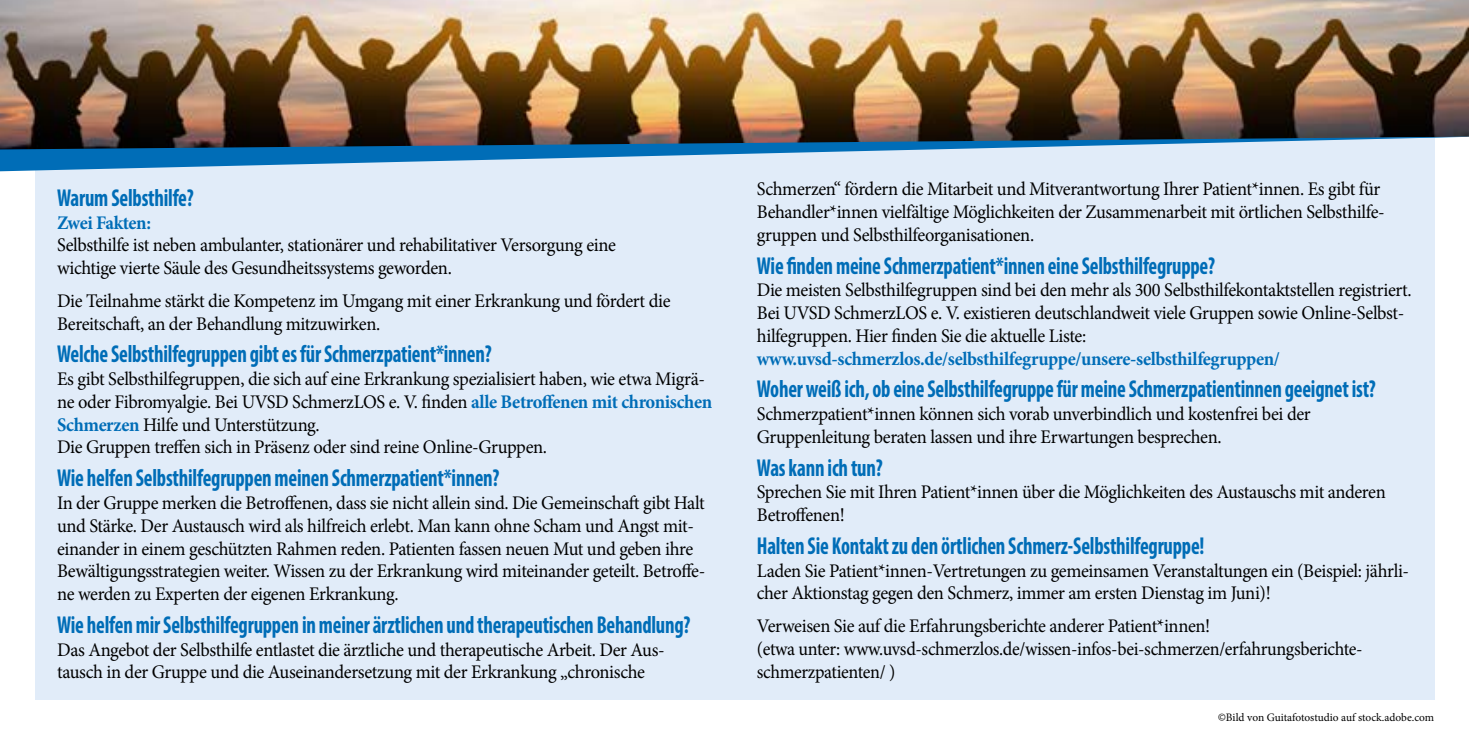
<style>
.page{position:relative;width:1469px;height:735px;background:#fff}
.page>*{position:absolute;margin:0;border:0;box-sizing:border-box;transform-origin:0 0}
.t1{font:700 condensed 24.5px "Myriad Pro";letter-spacing:-.01em;color:#006db7;scale:.85 1}
.t2{font:19.25px/22.8px "Minion Pro";letter-spacing:-.02em;color:#000;scale:.96 1}
.t3{font:700 19.25px "Minion Pro";letter-spacing:-.02em;color:#006db7;scale:.96 1}
.t4{font:11.38px "Minion Pro";letter-spacing:-.005em;color:#000}
.s1{font-weight:700;color:#006db7}
.s2{font-family:"Myriad Pro"}
</style>
<div class="page">
<div style="left:35px;top:100px;width:1399px;height:599px;background:#e1ecf9"></div>
<img style="left:0;top:0;width:1468px;height:137px">
<svg style="left:0;top:137px;width:1460px;height:34px"></svg>
<p class="t1" style="left:57px;top:182px;width:162px">Warum Selbsthilfe?</p>
<p class="t3" style="left:57px;top:209px;width:99px">Zwei Fakten:</p>
<p class="t2" style="left:57px;top:234px;width:583px">Selbsthilfe ist neben ambulanter, stationärer und rehabilitativer Versorgung eine wichtige vierte Säule des Gesundheitssystems geworden.</p>
<p class="t2" style="left:57px;top:289px;width:640px">Die Teilnahme stärkt die Kompetenz im Umgang mit einer Erkrankung und fördert die<br>Bereitschaft, an der Behandlung mitzuwirken.</p>
<p class="t1" style="left:57px;top:339px;width:513px">Welche Selbsthilfegruppen gibt es für Schmerzpatient*innen?</p>
<p class="t2" style="left:57px;top:367px;width:684px">Es gibt Selbsthilfegruppen, die sich auf eine Erkrankung spezialisiert haben, wie etwa Migrä&shy;ne oder Fibromyalgie. Bei UVSD SchmerzLOS e. V. finden <span class="s1">alle Betroffenen mit chronischen Schmerzen</span> Hilfe und Unterstützung.<br>Die Gruppen treffen sich in Präsenz oder sind reine Online-Gruppen.</p>
<p class="t1" style="left:57px;top:462px;width:522px">Wie helfen Selbsthilfegruppen meinen Schmerzpatient*innen?</p>
<p class="t2" style="left:57px;top:491px;width:677px">In der Gruppe merken die Betroffenen, dass sie nicht allein sind. Die Gemeinschaft gibt Halt und Stärke. Der Austausch wird als hilfreich erlebt. Man kann ohne Scham und Angst mit&shy;einander in einem geschützten Rahmen reden. Patienten fassen neuen Mut und geben ihre Bewältigungsstrategien weiter. Wissen zu der Erkrankung wird miteinander geteilt. Betroffe&shy;ne werden zu Experten der eigenen Erkrankung.</p>
<p class="t1" style="left:57px;top:609px;width:746px">Wie helfen mir Selbsthilfegruppen in meiner ärztlichen und therapeutischen Behandlung?</p>
<p class="t2" style="left:57px;top:637px;width:634px">Das Angebot der Selbsthilfe entlastet die ärztliche und therapeutische Arbeit. Der Aus&shy;tausch in der Gruppe und die Auseinandersetzung mit der Erkrankung „chronische</p>
<p class="t2" style="left:756px;top:178px;width:655px">Schmerzen“ fördern die Mitarbeit und Mitverantwortung Ihrer Patient*innen. Es gibt für<br>Behandler*innen vielfältige Möglichkeiten der Zusammenarbeit mit örtlichen Selbsthilfe&shy;gruppen und Selbsthilfeorganisationen.</p>
<p class="t1" style="left:756px;top:250px;width:540px">Wie finden meine Schmerzpatient*innen eine Selbsthilfegruppe?</p>
<p class="t2" style="left:756px;top:279px;width:683px">Die meisten Selbsthilfegruppen sind bei den mehr als 300 Selbsthilfekontaktstellen registriert.<br>Bei UVSD SchmerzLOS e. V. existieren deutschlandweit viele Gruppen sowie Online-Selbst&shy;hilfegruppen. Hier finden Sie die aktuelle Liste:</p>
<p class="t3" style="left:756px;top:345px;width:546px">www.uvsd-schmerzlos.de/selbsthilfegruppe/unsere-selbsthilfegruppen/</p>
<p class="t1" style="left:756px;top:373px;width:730px">Woher weiß ich, ob eine Selbsthilfegruppe für meine Schmerzpatientinnen geeignet ist?</p>
<p class="t2" style="left:756px;top:402px;width:578px">Schmerzpatient*innen können sich vorab unverbindlich und kostenfrei bei der<br>Gruppenleitung beraten lassen und ihre Erwartungen besprechen.</p>
<p class="t1" style="left:756px;top:452px;width:150px">Was kann ich tun?</p>
<p class="t2" style="left:756px;top:480px;width:656px">Sprechen Sie mit Ihren Patient*innen über die Möglichkeiten des Austauschs mit anderen<br>Betroffenen!</p>
<p class="t1" style="left:756px;top:530px;width:528px">Halten Sie Kontakt zu den örtlichen Schmerz-Selbsthilfegruppe!</p>
<p class="t2" style="left:756px;top:559px;width:681px">Laden Sie Patient*innen-Vertretungen zu gemeinsamen Veranstaltungen ein (Beispiel: jährli&shy;cher Aktionstag gegen den Schmerz, immer am ersten Dienstag im Juni)!</p>
<p class="t2" style="left:756px;top:614px;width:632px">Verweisen Sie auf die Erfahrungsberichte anderer Patient*innen!<br>(etwa unter: www.uvsd-schmerzlos.de/wissen-infos-bei-schmerzen/erfahrungsberichte&shy;schmerzpatienten/ )</p>
<p class="t4" style="left:1218px;top:709px;width:217px"><span class="s2">©</span>Bild von Guitafotostudio auf stock.adobe.com</p>
</div>
